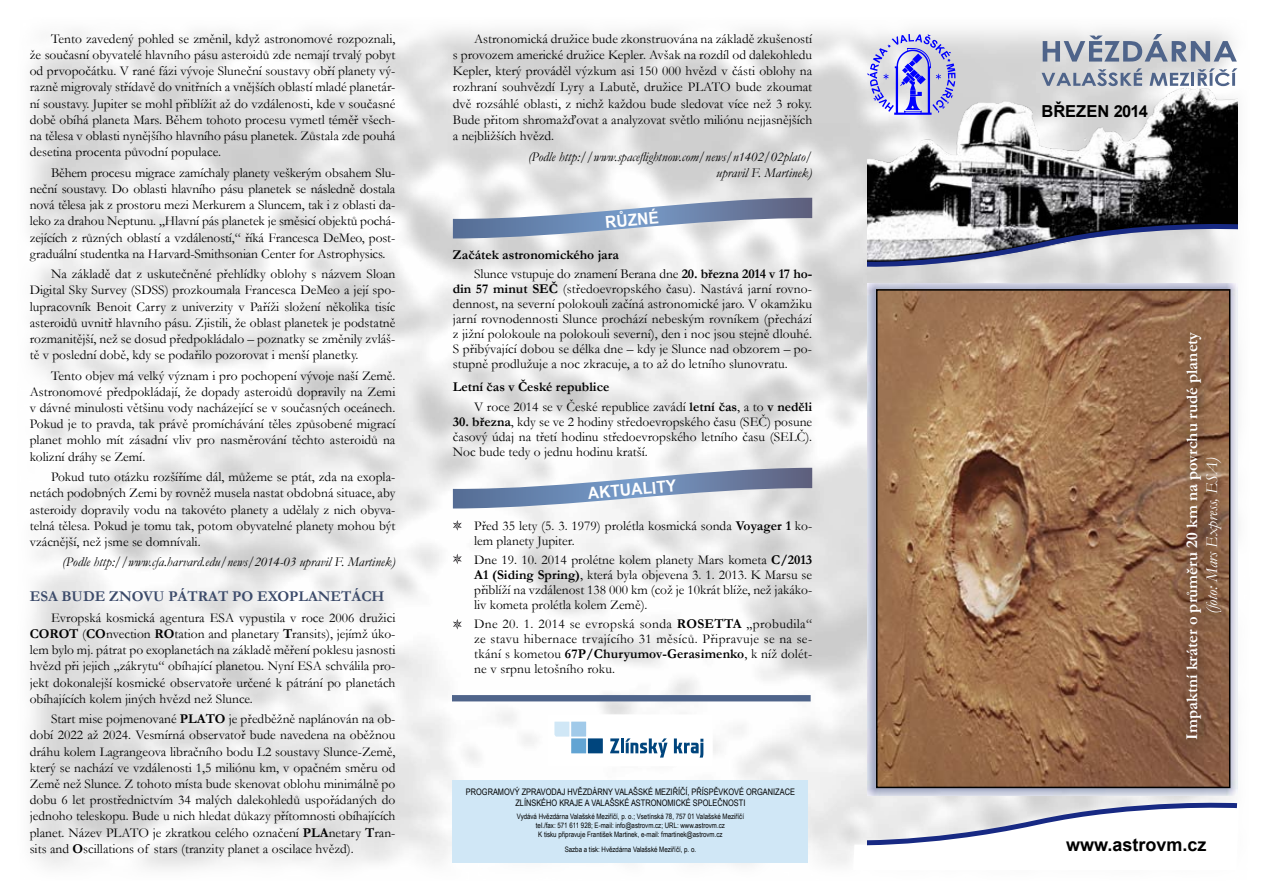
<style>
.page{position:relative;width:1263px;height:893px;background:#fff}
.page>*{position:absolute;margin:0;border:0;box-sizing:border-box;transform-origin:0 0}
.t1{font:700 18px "Arial";color:#000}
.t2{font:700 16.5px "Garamond";color:#fff}
.t3{font:italic 16.5px "Garamond";color:#fff}
.t4{font:700 16.5px "Arial Narrow";color:#fff;scale:1.14 1}
.t5{font:700 16.5px "Arial";color:#000}
.t6{font:700 15px "Garamond";color:#3b4a6a}
.t7{font:13.5px/16.2px "Garamond";color:#000;text-align:justify}
.t8{font:700 13.5px/19.2px "Garamond";color:#000}
.t9{font:italic 13.5px/16.2px "Garamond";color:#000;text-align:right}
.t10{font:9px/10.8px "Arial Narrow";color:#000;text-align:center}
.t11{font:7.5px/9px "Arial Narrow";color:#000;text-align:center}
.s1{font-weight:700}
.s2{font-weight:400}
</style>
<div class="page">
<img style="left:30px;top:29px;width:1209px;height:840px">
<img style="left:867px;top:283px;width:370px;height:510px">
<div style="left:844px;top:793px;width:404px;height:86px;background:#fff"></div>
<img style="left:867px;top:87px;width:370px;height:129px">
<svg style="left:867px;top:34px;width:88px;height:81px;background:#aeaee6"></svg>
<svg style="left:1043px;top:34px;width:194px;height:28px;background:#adb4c2"></svg>
<svg style="left:1041px;top:68px;width:101px;height:18px;background:#a9b0bd"></svg>
<svg style="left:1149px;top:68px;width:88px;height:18px"></svg>
<svg style="left:867px;top:216px;width:370px;height:53px"></svg>
<div style="left:549px;top:715px;width:163px;height:50px;background:#fff"></div>
<svg style="left:554px;top:722px;width:15px;height:15px"></svg>
<div style="left:571px;top:722px;width:15px;height:15px;background:#a1cae9"></div>
<div style="left:571px;top:738px;width:15px;height:15px;background:#62a4d3"></div>
<div style="left:588px;top:738px;width:15px;height:15px;background:#00457d"></div>
<svg style="left:610px;top:738px;width:9px;height:15px"></svg>
<hr style="left:621px;top:738px;width:3px;height:15px;background:#00457d">
<svg style="left:625px;top:738px;width:42px;height:19px"></svg>
<svg style="left:674px;top:738px;width:29px;height:20px"></svg>
<div style="left:453px;top:780px;width:355px;height:83px;background:#d0e7f6"></div>
<div style="left:453px;top:695px;width:358px;height:6px;background:#4f648a"></div>
<svg style="left:844px;top:795px;width:394px;height:70px"></svg>
<svg style="left:453px;top:468px;width:359px;height:40px"></svg>
<img style="left:879px;top:292px;width:348px;height:493px">
<div style="left:876px;top:289px;width:354px;height:499px;border:2px solid #000"></div>
<div style="left:1173px;top:325px;width:61px;height:431px;background:#000;opacity:.75"></div>
<svg style="left:453px;top:198px;width:359px;height:40px"></svg>
<svg style="left:453px;top:520px;width:9px;height:11px"></svg>
<svg style="left:453px;top:554px;width:9px;height:10px"></svg>
<svg style="left:453px;top:619px;width:9px;height:10px"></svg>
<p class="t7" style="left:30px;top:30px;width:367px;text-indent:21px">Tento zavedený pohled se změnil, když astronomové rozpoznali, že současní obyvatelé hlavního pásu asteroidů zde nemají trvalý pobyt od prvopočátku. V rané fázi vývoje Sluneční soustavy obří planety vý&shy;razně migrovaly střídavě do vnitřních a vnějších oblastí mladé planetár&shy;ní soustavy. Jupiter se mohl přiblížit až do vzdálenosti, kde v současné době obíhá planeta Mars. Během tohoto procesu vymetl téměř všech&shy;na tělesa v oblasti nynějšího hlavního pásu planetek. Zůstala zde pouhá desetina procenta původní populace.</p>
<p class="t7" style="left:30px;top:164px;width:367px;text-indent:21px">Během procesu migrace zamíchaly planety veškerým obsahem Slu&shy;neční soustavy. Do oblasti hlavního pásu planetek se následně dostala nová tělesa jak z prostoru mezi Merkurem a Sluncem, tak i z oblasti da&shy;leko za drahou Neptunu. „Hlavní pás planetek je směsicí objektů pochá&shy;zejících z různých oblastí a vzdáleností,“ říká Francesca DeMeo, post&shy;graduální studentka na Harvard-Smithsonian Center for Astrophysics.</p>
<p class="t7" style="left:30px;top:265px;width:367px;text-indent:21px">Na základě dat z uskutečněné přehlídky oblohy s názvem Sloan Digital Sky Survey (SDSS) prozkoumala Francesca DeMeo a její spo&shy;lupracovník Benoit Carry z univerzity v Paříži složení několika tisíc asteroidů uvnitř hlavního pásu. Zjistili, že oblast planetek je podstatně rozmanitější, než se dosud předpokládalo – poznatky se změnily zvláš&shy;tě v poslední době, kdy se podařilo pozorovat i menší planetky.</p>
<p class="t7" style="left:30px;top:367px;width:367px;text-indent:21px">Tento objev má velký význam i pro pochopení vývoje naší Země.<br>Astronomové předpokládají, že dopady asteroidů dopravily na Zemi v dávné minulosti většinu vody nacházející se v současných oceánech.<br>Pokud je to pravda, tak právě promíchávání těles způsobené migrací planet mohlo mít zásadní vliv pro nasměrování těchto asteroidů na kolizní dráhy se Zemí.</p>
<p class="t7" style="left:30px;top:468px;width:367px;text-indent:21px">Pokud tuto otázku rozšíříme dál, můžeme se ptát, zda na exopla&shy;netách podobných Zemi by rovněž musela nastat obdobná situace, aby asteroidy dopravily vodu na takovéto planety a udělaly z nich obyva&shy;telná tělesa. Pokud je tomu tak, potom obyvatelné planety mohou být vzácnější, než jsme se domnívali.</p>
<p class="t9" style="left:62px;top:554px;width:335px">(Podle http://www.cfa.harvard.edu/news/2014-03 upravil F. Martinek)</p>
<p class="t6" style="left:30px;top:586px;width:356px">ESA BUDE ZNOVU PÁTRAT PO EXOPLANETÁCH</p>
<p class="t7" style="left:30px;top:609px;width:367px;text-indent:21px">Evropská kosmická agentura ESA vypustila v roce 2006 družici <span class="s1">COROT</span> (<span class="s1">CO</span>nvection <span class="s1">RO</span>tation and planetary <span class="s1">T</span>ransits), jejímž úko&shy;lem bylo mj. pátrat po exoplanetách na základě měření poklesu jasnosti hvězd při jejich „zákrytu“ obíhající planetou. Nyní ESA schválila pro&shy;jekt dokonalejší kosmické observatoře určené k pátrání po planetách obíhajících kolem jiných hvězd než Slunce.</p>
<p class="t7" style="left:30px;top:711px;width:367px;text-indent:21px">Start mise pojmenované <span class="s1">PLATO</span> je předběžně naplánován na ob&shy;dobí 2022 až 2024. Vesmírná observatoř bude navedena na oběžnou dráhu kolem Lagrangeova libračního bodu L2 soustavy Slunce-Země, který se nachází ve vzdálenosti 1,5 miliónu km, v opačném směru od Země než Slunce. Z tohoto místa bude skenovat oblohu minimálně po dobu 6 let prostřednictvím 34 malých dalekohledů uspořádaných do jednoho teleskopu. Bude u nich hledat důkazy přítomnosti obíhajících planet. Název PLATO je zkratkou celého označení <span class="s1">PLA</span>netary <span class="s1">T</span>ran&shy;sits and <span class="s1">O</span>scillations of stars (tranzity planet a oscilace hvězd).</p>
<p class="t7" style="left:453px;top:30px;width:361px;text-indent:21px">Astronomická družice bude zkonstruována na základě zkušeností s provozem americké družice Kepler. Avšak na rozdíl od dalekohledu Kepler, který prováděl výzkum asi 150 000 hvězd v části oblohy na rozhraní souhvězdí Lyry a Labutě, družice PLATO bude zkoumat dvě rozsáhlé oblasti, z nichž každou bude sledovat více než 3 roky.<br>Bude přitom shromažďovat a analyzovat světlo miliónu nejjasnějších a nejbližších hvězd.</p>
<p class="t9" style="left:528px;top:148px;width:286px">(Podle http://www.spaceflightnow.com/news/n1402/02plato/ upravil F. Martinek)</p>
<p class="t4" style="left:604px;top:209px;width:49px;rotate:-5deg">RŮZNÉ</p>
<p class="t8" style="left:474px;top:245px;width:340px;text-indent:-21px">Začátek astronomického jara<br><span class="s2">Slunce vstupuje do znamení Berana dne</span> 20. března 2014 v 17 ho-</p>
<p class="t7" style="left:453px;top:281px;width:361px;line-height:15px"><span class="s1">din 57 minut SEČ</span> (středoevropského času). Nastává jarní rovno&shy;dennost, na severní polokouli začíná astronomické jaro. V okamžiku jarní rovnodennosti Slunce prochází nebeským rovníkem (přechází z jižní polokoule na polokouli severní), den i noc jsou stejně dlouhé.<br>S přibývající dobou se délka dne – kdy je Slunce nad obzorem – po&shy;stupně prodlužuje a noc zkracuje, a to až do letního slunovratu.</p>
<p class="t8" style="left:474px;top:378px;width:340px;text-indent:-21px">Letní čas v České republice<br><span class="s2">V roce 2014 se v České republice zavádí</span> letní čas<span class="s2">, a to</span> v neděli</p>
<p class="t7" style="left:453px;top:414px;width:361px;line-height:15px"><span class="s1">30. března</span>, kdy se ve 2 hodiny středoevropského času (SEČ) posune časový údaj na třetí hodinu středoevropského letního času (SELČ).<br>Noc bude tedy o jednu hodinu kratší.</p>
<p class="t4" style="left:587px;top:481px;width:79px;rotate:-5deg">AKTUALITY</p>
<p class="t7" style="left:474px;top:518px;width:340px;line-height:15px">Před 35 lety (5. 3. 1979) prolétla kosmická sonda <span class="s1">Voyager 1</span> ko&shy;lem planety Jupiter.</p>
<p class="t7" style="left:474px;top:552px;width:340px;line-height:15px">Dne 19. 10. 2014 prolétne kolem planety Mars kometa <span class="s1">C/2013<br>A1 (Siding Spring)</span>, která byla objevena 3. 1. 2013. K Marsu se přiblíží na vzdálenost 138 000 km (což je 10krát blíže, než jakáko&shy;liv kometa prolétla kolem Země).</p>
<p class="t7" style="left:474px;top:616px;width:340px;line-height:15px">Dne 20. 1. 2014 se evropská sonda <span class="s1">ROSETTA</span> „probudila“ ze stavu hibernace trvajícího 31 měsíců. Připravuje se na se&shy;tkání s kometou <span class="s1">67P/Churyumov-Gerasimenko</span>, k níž dolét&shy;ne v srpnu letošního roku.</p>
<p class="t10" style="left:466px;top:786px;width:330px">PROGRAMOVÝ ZPRAVODAJ HVĚZDÁRNY VALAŠSKÉ MEZIŘÍČÍ, PŘÍSPĚVKOVÉ ORGANIZACE<br>ZLÍNSKÉHO KRAJE A VALAŠSKÉ ASTRONOMICKÉ SPOLEČNOSTI</p>
<p class="t11" style="left:517px;top:812px;width:229px">Vydává Hvězdárna Valašské Meziříčí, p. o.; Vsetínská 78, 757 01 Valašské Meziříčí tel./fax: 571 611 928; E-mail: info@astrovm.cz; URL: www.astrovm.cz<br>K tisku připravuje František Martinek, e-mail: fmartinek@astrovm.cz</p>
<p class="t11" style="left:565px;top:845px;width:133px">Sazba a tisk: Hvězdárna Valašské Meziříčí, p. o.</p>
<p class="t5" style="left:1041px;top:100px;width:108px">BŘEZEN 2014</p>
<p class="t2" style="left:1181px;top:739px;width:409px;rotate:-90deg">Impaktní kráter o průměru 20 km na povrchu rudé planety</p>
<p class="t3" style="left:1201px;top:614px;width:159px;rotate:-90deg">(foto: Mars Express, ESA)</p>
<h1 class="t1" style="left:1066px;top:832px;width:142px">www.astrovm.cz</h1>
</div>
